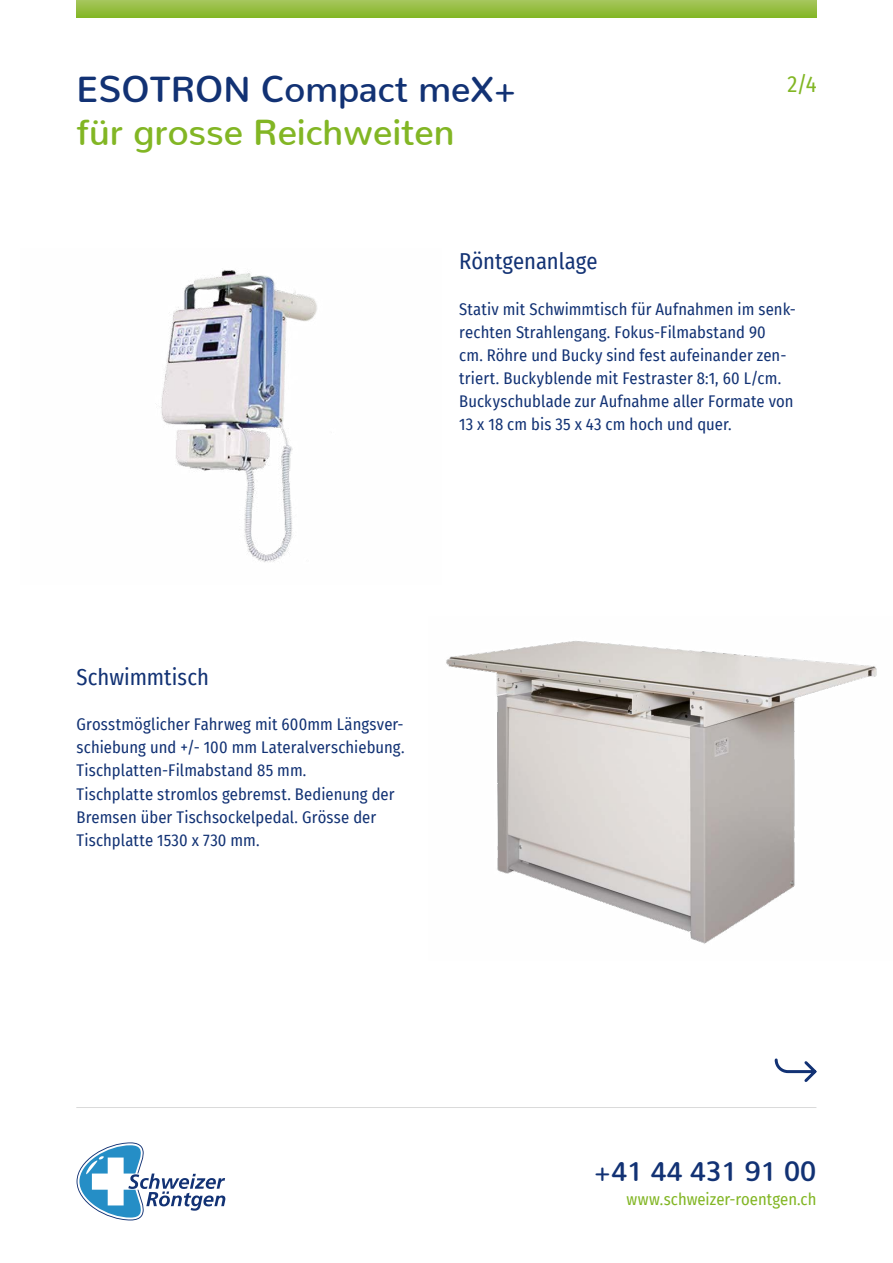
<style>
.page{position:relative;width:893px;height:1263px;background:#fff}
.page>*{position:absolute;margin:0;border:0;box-sizing:border-box;transform-origin:0 0}
.t1{font:600 36px "Nunito";color:#82b624}
.t2{font:600 36px "Nunito";color:#123274}
.t3{font:600 27px "Nunito";color:#123274}
.t4{font:22.5px "Fira Sans Condensed";color:#123274}
.t5{font:22.5px "Fira Sans Condensed";color:#82b624}
.t6{font:16.5px/23.1px "Fira Sans Condensed";letter-spacing:.005em;color:#123274}
.t7{font:16.5px "Fira Sans Condensed";color:#82b624}
</style>
<div class="page">
<svg style="left:77px;top:1142px;width:148px;height:78px"></svg>
<hr style="left:76px;top:1107px;width:740px;height:1px;background:#dadada">
<svg style="left:774px;top:1058px;width:43px;height:24px"></svg>
<svg style="left:76px;top:0;width:741px;height:17px;background:#95be42"></svg>
<img style="left:446px;top:641px;width:431px;height:303px">
<img style="left:161px;top:270px;width:156px;height:292px">
<h1 class="t2" style="left:77px;top:57px;width:442px">ESOTRON Compact meX+</h1>
<h3 class="t5" style="left:787px;top:67px;width:31px">2/4</h3>
<h1 class="t1" style="left:77px;top:101px;width:380px">für grosse Reichweiten</h1>
<h3 class="t4" style="left:459px;top:244px;width:140px">Röntgenanlage</h3>
<p class="t6" style="left:459px;top:297px;width:338px">Stativ mit Schwimmtisch für Aufnahmen im senk&shy;rechten Strahlengang. Fokus-Filmabstand 90<br>cm. Röhre und Bucky sind fest aufeinander zen&shy;triert. Buckyblende mit Festraster 8:1, 60 L/cm.<br>Buckyschublade zur Aufnahme aller Formate von 13 x 18 cm bis 35 x 43 cm hoch und quer.</p>
<h3 class="t4" style="left:77px;top:660px;width:134px">Schwimmtisch</h3>
<p class="t6" style="left:77px;top:712px;width:329px">Grosstmöglicher Fahrweg mit 600mm Längsver&shy;schiebung und +/- 100 mm Lateralverschiebung.<br>Tischplatten-Filmabstand 85 mm.<br>Tischplatte stromlos gebremst. Bedienung der Bremsen über Tischsockelpedal. Grösse der Tischplatte 1530 x 730 mm.</p>
<h2 class="t3" style="left:594px;top:1148px;width:224px">+41 44 431 91 00</h2>
<p class="t7" style="left:626px;top:1186px;width:191px">www.schweizer-roentgen.ch</p>
</div>
